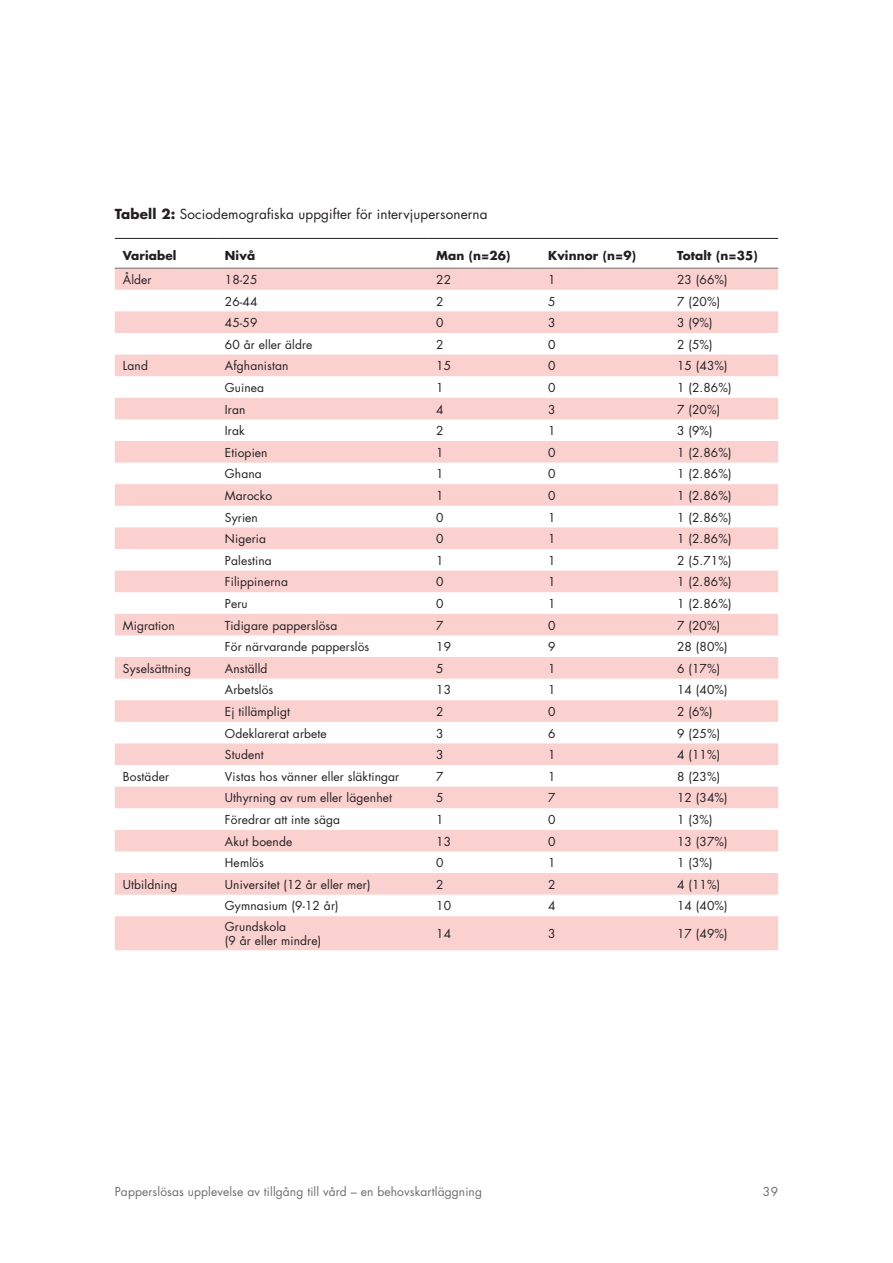
<style>
.page{position:relative;width:893px;height:1263px;background:#fff}
.page>*{position:absolute;margin:0;border:0;box-sizing:border-box;transform-origin:0 0}
.Bröd___Futura_ej_baslinje{font:13.5px "Futura Std";letter-spacing:.01em;color:#231f20}
.t1{font:12px/13.5px "Futura Std";letter-spacing:.01em;color:#231f20}
.t2{font:12px "Futura Std";letter-spacing:.01em;color:#6c6d70}
.t3{font:700 12px "Futura Std";letter-spacing:.01em;color:#231f20}
.s1{font-weight:700}
</style>
<div class="page">
<svg style="left:115px;top:269px;width:663px;height:681px;fill:#fbd1d0"></svg>
<hr style="left:115px;top:238px;width:102px;height:1px;background:#231f20">
<hr style="left:217px;top:238px;width:211px;height:1px;background:#231f20">
<hr style="left:428px;top:238px;width:112px;height:1px;background:#231f20">
<hr style="left:540px;top:238px;width:129px;height:1px;background:#231f20">
<hr style="left:669px;top:238px;width:109px;height:1px;background:#231f20">
<hr style="left:115px;top:268px;width:102px;height:1px;background:#6c6d70">
<hr style="left:217px;top:268px;width:211px;height:1px;background:#6c6d70">
<hr style="left:428px;top:268px;width:112px;height:1px;background:#6c6d70">
<hr style="left:540px;top:268px;width:129px;height:1px;background:#6c6d70">
<hr style="left:669px;top:268px;width:109px;height:1px;background:#6c6d70">
<p class="Bröd___Futura_ej_baslinje" style="left:115px;top:206px;width:374px"><span class="s1">Tabell 2:</span> Sociodemografiska uppgifter för intervjupersonerna</p>
<p class="t3" style="left:123px;top:247px;width:55px">Variabel</p>
<p class="t3" style="left:225px;top:247px;width:32px">Nivå</p>
<p class="t3" style="left:436px;top:247px;width:76px">Man (n=26)</p>
<p class="t3" style="left:548px;top:247px;width:89px">Kvinnor (n=9)</p>
<p class="t3" style="left:677px;top:247px;width:82px">Totalt (n=35)</p>
<p class="t1" style="left:123px;top:273px;width:30px">Ålder</p>
<p class="t1" style="left:225px;top:273px;width:34px">18-25</p>
<p class="t1" style="left:436px;top:273px;width:16px">22</p>
<p class="t1" style="left:548px;top:273px;width:9px">1</p>
<p class="t1" style="left:677px;top:273px;width:52px">23 (66%)</p>
<p class="t1" style="left:225px;top:294px;width:34px">26-44</p>
<p class="t1" style="left:436px;top:294px;width:9px">2</p>
<p class="t1" style="left:548px;top:294px;width:9px">5</p>
<p class="t1" style="left:677px;top:294px;width:45px">7 (20%)</p>
<p class="t1" style="left:225px;top:316px;width:34px">45-59</p>
<p class="t1" style="left:436px;top:316px;width:9px">0</p>
<p class="t1" style="left:548px;top:316px;width:9px">3</p>
<p class="t1" style="left:677px;top:316px;width:37px">3 (9%)</p>
<p class="t1" style="left:225px;top:338px;width:89px">60 år eller äldre</p>
<p class="t1" style="left:436px;top:338px;width:9px">2</p>
<p class="t1" style="left:548px;top:338px;width:9px">0</p>
<p class="t1" style="left:677px;top:338px;width:37px">2 (5%)</p>
<p class="t1" style="left:123px;top:359px;width:27px">Land</p>
<p class="t1" style="left:225px;top:359px;width:65px">Afghanistan</p>
<p class="t1" style="left:436px;top:359px;width:16px">15</p>
<p class="t1" style="left:548px;top:359px;width:9px">0</p>
<p class="t1" style="left:677px;top:359px;width:52px">15 (43%)</p>
<p class="t1" style="left:225px;top:381px;width:41px">Guinea</p>
<p class="t1" style="left:436px;top:381px;width:9px">1</p>
<p class="t1" style="left:548px;top:381px;width:9px">0</p>
<p class="t1" style="left:677px;top:381px;width:56px">1 (2.86%)</p>
<p class="t1" style="left:225px;top:402px;width:22px">Iran</p>
<p class="t1" style="left:436px;top:402px;width:9px">4</p>
<p class="t1" style="left:548px;top:402px;width:9px">3</p>
<p class="t1" style="left:677px;top:402px;width:45px">7 (20%)</p>
<p class="t1" style="left:225px;top:424px;width:21px">Irak</p>
<p class="t1" style="left:436px;top:424px;width:9px">2</p>
<p class="t1" style="left:548px;top:424px;width:9px">1</p>
<p class="t1" style="left:677px;top:424px;width:37px">3 (9%)</p>
<p class="t1" style="left:225px;top:446px;width:44px">Etiopien</p>
<p class="t1" style="left:436px;top:446px;width:9px">1</p>
<p class="t1" style="left:548px;top:446px;width:9px">0</p>
<p class="t1" style="left:677px;top:446px;width:56px">1 (2.86%)</p>
<p class="t1" style="left:225px;top:467px;width:38px">Ghana</p>
<p class="t1" style="left:436px;top:467px;width:9px">1</p>
<p class="t1" style="left:548px;top:467px;width:9px">0</p>
<p class="t1" style="left:677px;top:467px;width:56px">1 (2.86%)</p>
<p class="t1" style="left:225px;top:489px;width:49px">Marocko</p>
<p class="t1" style="left:436px;top:489px;width:9px">1</p>
<p class="t1" style="left:548px;top:489px;width:9px">0</p>
<p class="t1" style="left:677px;top:489px;width:56px">1 (2.86%)</p>
<p class="t1" style="left:225px;top:510px;width:35px">Syrien</p>
<p class="t1" style="left:436px;top:510px;width:9px">0</p>
<p class="t1" style="left:548px;top:510px;width:9px">1</p>
<p class="t1" style="left:677px;top:510px;width:56px">1 (2.86%)</p>
<p class="t1" style="left:225px;top:532px;width:43px">Nigeria</p>
<p class="t1" style="left:436px;top:532px;width:9px">0</p>
<p class="t1" style="left:548px;top:532px;width:9px">1</p>
<p class="t1" style="left:677px;top:532px;width:56px">1 (2.86%)</p>
<p class="t1" style="left:225px;top:554px;width:48px">Palestina</p>
<p class="t1" style="left:436px;top:554px;width:9px">1</p>
<p class="t1" style="left:548px;top:554px;width:9px">1</p>
<p class="t1" style="left:677px;top:554px;width:56px">2 (5.71%)</p>
<p class="t1" style="left:225px;top:575px;width:64px">Filippinerna</p>
<p class="t1" style="left:436px;top:575px;width:9px">0</p>
<p class="t1" style="left:548px;top:575px;width:9px">1</p>
<p class="t1" style="left:677px;top:575px;width:56px">1 (2.86%)</p>
<p class="t1" style="left:225px;top:597px;width:24px">Peru</p>
<p class="t1" style="left:436px;top:597px;width:9px">0</p>
<p class="t1" style="left:548px;top:597px;width:9px">1</p>
<p class="t1" style="left:677px;top:597px;width:56px">1 (2.86%)</p>
<p class="t1" style="left:123px;top:618px;width:53px">Migration</p>
<p class="t1" style="left:225px;top:618px;width:114px">Tidigare papperslösa</p>
<p class="t1" style="left:436px;top:618px;width:9px">7</p>
<p class="t1" style="left:548px;top:618px;width:9px">0</p>
<p class="t1" style="left:677px;top:618px;width:45px">7 (20%)</p>
<p class="t1" style="left:225px;top:640px;width:146px">För närvarande papperslös</p>
<p class="t1" style="left:436px;top:640px;width:16px">19</p>
<p class="t1" style="left:548px;top:640px;width:9px">9</p>
<p class="t1" style="left:677px;top:640px;width:52px">28 (80%)</p>
<p class="t1" style="left:123px;top:662px;width:70px">Syselsättning</p>
<p class="t1" style="left:225px;top:662px;width:44px">Anställd</p>
<p class="t1" style="left:436px;top:662px;width:9px">5</p>
<p class="t1" style="left:548px;top:662px;width:9px">1</p>
<p class="t1" style="left:677px;top:662px;width:45px">6 (17%)</p>
<p class="t1" style="left:225px;top:683px;width:50px">Arbetslös</p>
<p class="t1" style="left:436px;top:683px;width:16px">13</p>
<p class="t1" style="left:548px;top:683px;width:9px">1</p>
<p class="t1" style="left:677px;top:683px;width:52px">14 (40%)</p>
<p class="t1" style="left:225px;top:705px;width:67px">Ej tillämpligt</p>
<p class="t1" style="left:436px;top:705px;width:9px">2</p>
<p class="t1" style="left:548px;top:705px;width:9px">0</p>
<p class="t1" style="left:677px;top:705px;width:37px">2 (6%)</p>
<p class="t1" style="left:225px;top:726px;width:103px">Odeklarerat arbete</p>
<p class="t1" style="left:436px;top:726px;width:9px">3</p>
<p class="t1" style="left:548px;top:726px;width:9px">6</p>
<p class="t1" style="left:677px;top:726px;width:45px">9 (25%)</p>
<p class="t1" style="left:225px;top:748px;width:40px">Student</p>
<p class="t1" style="left:436px;top:748px;width:9px">3</p>
<p class="t1" style="left:548px;top:748px;width:9px">1</p>
<p class="t1" style="left:677px;top:748px;width:45px">4 (11%)</p>
<p class="t1" style="left:123px;top:770px;width:48px">Bostäder</p>
<p class="t1" style="left:225px;top:770px;width:176px">Vistas hos vänner eller släktingar</p>
<p class="t1" style="left:436px;top:770px;width:9px">7</p>
<p class="t1" style="left:548px;top:770px;width:9px">1</p>
<p class="t1" style="left:677px;top:770px;width:45px">8 (23%)</p>
<p class="t1" style="left:225px;top:791px;width:169px">Uthyrning av rum eller lägenhet</p>
<p class="t1" style="left:436px;top:791px;width:9px">5</p>
<p class="t1" style="left:548px;top:791px;width:9px">7</p>
<p class="t1" style="left:677px;top:791px;width:52px">12 (34%)</p>
<p class="t1" style="left:225px;top:813px;width:117px">Föredrar att inte säga</p>
<p class="t1" style="left:436px;top:813px;width:9px">1</p>
<p class="t1" style="left:548px;top:813px;width:9px">0</p>
<p class="t1" style="left:677px;top:813px;width:37px">1 (3%)</p>
<p class="t1" style="left:225px;top:834px;width:69px">Akut boende</p>
<p class="t1" style="left:436px;top:834px;width:16px">13</p>
<p class="t1" style="left:548px;top:834px;width:9px">0</p>
<p class="t1" style="left:677px;top:834px;width:52px">13 (37%)</p>
<p class="t1" style="left:225px;top:856px;width:40px">Hemlös</p>
<p class="t1" style="left:436px;top:856px;width:9px">0</p>
<p class="t1" style="left:548px;top:856px;width:9px">1</p>
<p class="t1" style="left:677px;top:856px;width:37px">1 (3%)</p>
<p class="t1" style="left:123px;top:878px;width:56px">Utbildning</p>
<p class="t1" style="left:225px;top:878px;width:147px">Universitet (12 år eller mer)</p>
<p class="t1" style="left:436px;top:878px;width:9px">2</p>
<p class="t1" style="left:548px;top:878px;width:9px">2</p>
<p class="t1" style="left:677px;top:878px;width:45px">4 (11%)</p>
<p class="t1" style="left:225px;top:899px;width:115px">Gymnasium (9-12 år)</p>
<p class="t1" style="left:436px;top:899px;width:16px">10</p>
<p class="t1" style="left:548px;top:899px;width:9px">4</p>
<p class="t1" style="left:677px;top:899px;width:52px">14 (40%)</p>
<p class="t1" style="left:225px;top:920px;width:98px">Grundskola<br>(9 år eller mindre)</p>
<p class="t1" style="left:436px;top:927px;width:16px">14</p>
<p class="t1" style="left:548px;top:927px;width:9px">3</p>
<p class="t1" style="left:677px;top:927px;width:52px">17 (49%)</p>
<p class="t2" style="left:115px;top:1184px;width:369px">Papperslösas upplevelse av tillgång till vård – en behovskartläggning</p>
<p class="t2" style="left:763px;top:1184px;width:17px">39</p>
</div>
